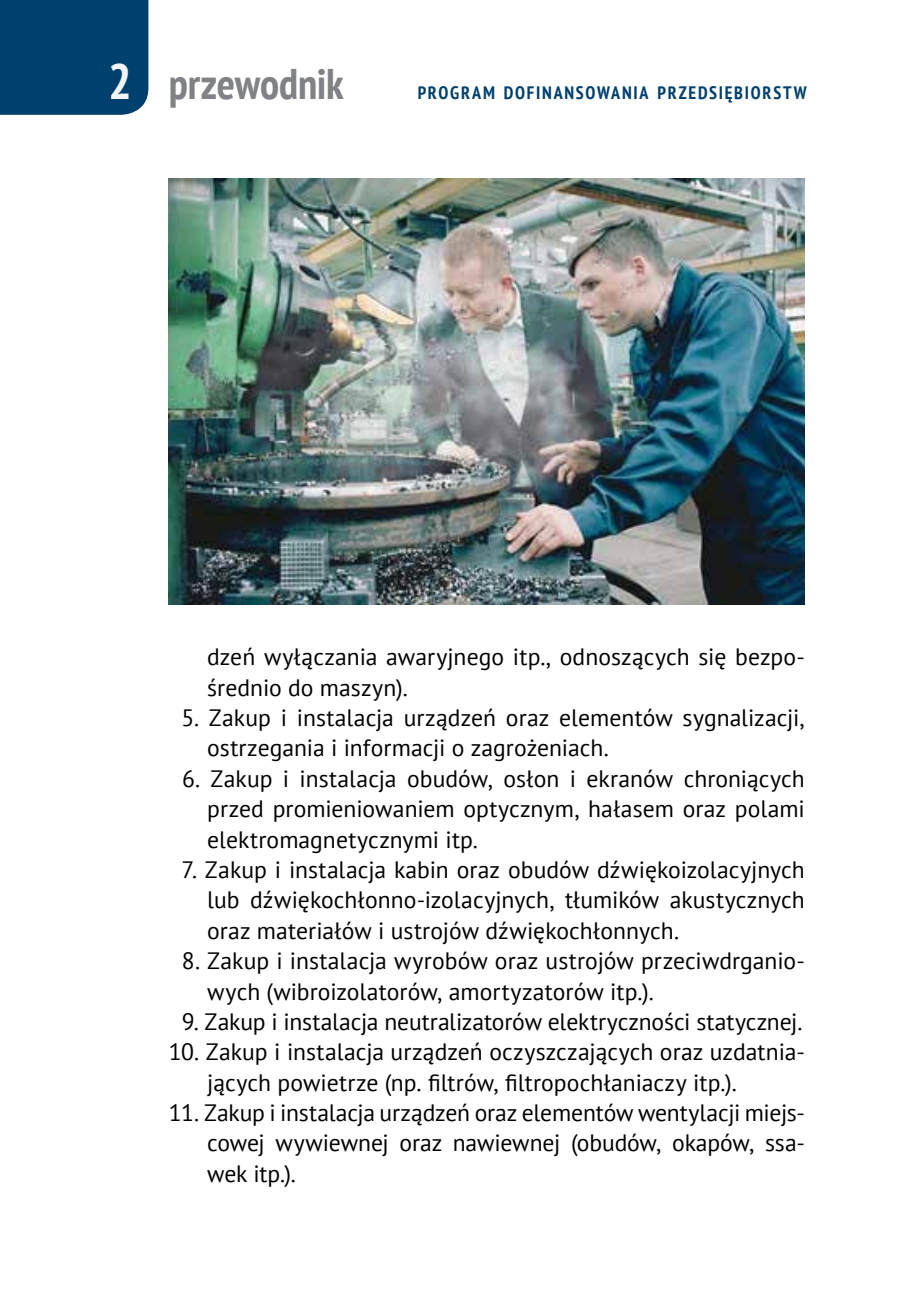
<style>
.page{position:relative;width:913px;height:1295px;background:#fff}
.page>*{position:absolute;margin:0;border:0;box-sizing:border-box;transform-origin:0 0}
.t1{font:700 condensed 42.75px "PT Sans";letter-spacing:-.005em;color:#808285}
.t2{font:23.62px/30.4px "PT Sans";color:#000}
.t3{font:700 condensed 18px "PT Sans";letter-spacing:.095em;color:#00406e}
.s1{font-size:49.5px;color:#fff}
.s2{color:#fff}
</style>
<div class="page">
<div style="left:0;top:0;width:148px;height:115px;background:#00406e"></div>
<img style="left:169px;top:179px;width:635px;height:425px">
<h1 class="t1" style="left:109px;top:56px;width:236px"><span class="s1">2</span> przewodnik</h1>
<p class="t3" style="left:417px;top:81px;width:390px">PROGRAM DOFINANSOWANIA PRZEDSIĘBIORSTW</p>
<p class="t2" style="left:207px;top:641px;width:599px">dzeń wyłączania awaryjnego itp., odnoszących się bezpo&shy;średnio do maszyn).</p>
<p class="t2" style="left:207px;top:702px;width:599px;text-indent:-38px"><span class="s2">0</span>5. Zakup i instalacja urządzeń oraz elementów sygnalizacji, ostrzegania i informacji o zagrożeniach.</p>
<p class="t2" style="left:207px;top:763px;width:599px;text-align:justify;text-indent:-38px"><span class="s2">0</span>6. Zakup i instalacja obudów, osłon i ekranów chroniących przed promieniowaniem optycznym, hałasem oraz polami elektromagnetycznymi itp.</p>
<p class="t2" style="left:207px;top:854px;width:599px;text-align:justify;text-indent:-38px"><span class="s2">0</span>7. Zakup i instalacja kabin oraz obudów dźwiękoizolacyjnych lub dźwiękochłonno-izolacyjnych, tłumików akustycznych oraz materiałów i ustrojów dźwiękochłonnych.</p>
<p class="t2" style="left:207px;top:945px;width:599px;text-indent:-38px"><span class="s2">0</span>8. Zakup i instalacja wyrobów oraz ustrojów przeciwdrganio&shy;wych (wibroizolatorów, amortyzatorów itp.).</p>
<p class="t2" style="left:169px;top:1006px;width:634px"><span class="s2">0</span>9. Zakup i instalacja neutralizatorów elektryczności statycznej.</p>
<p class="t2" style="left:207px;top:1036px;width:599px;text-indent:-38px">10. Zakup i instalacja urządzeń oczyszczających oraz uzdatnia&shy;jących powietrze (np. filtrów, filtropochłaniaczy itp.).</p>
<p class="t2" style="left:207px;top:1097px;width:599px;text-align:justify;text-indent:-38px">11. Zakup i instalacja urządzeń oraz elementów wentylacji miejs&shy;cowej wywiewnej oraz nawiewnej (obudów, okapów, ssa&shy;wek itp.).</p>
</div>
